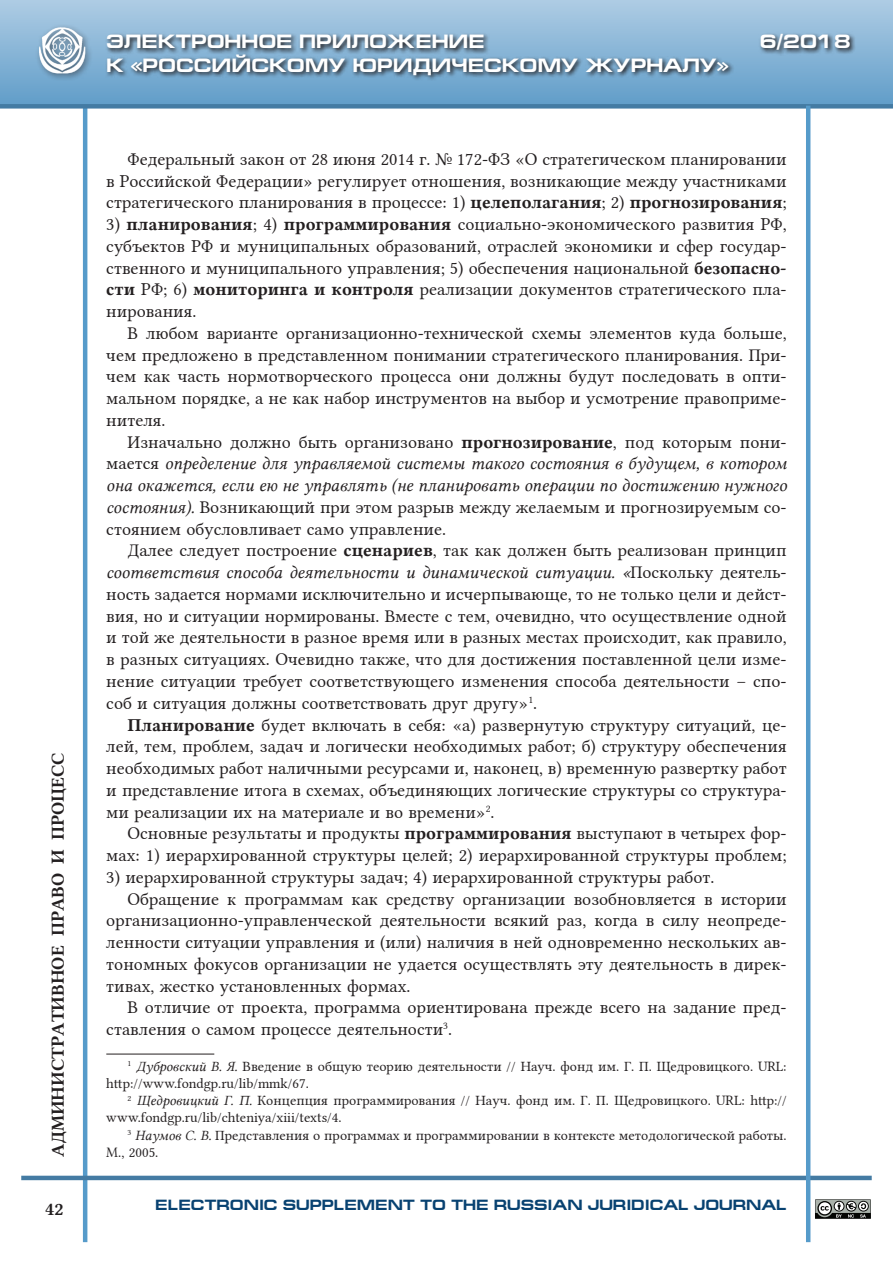
<style>
.page{position:relative;width:893px;height:1263px;background:#fff}
.page>*{position:absolute;margin:0;border:0;box-sizing:border-box;transform-origin:0 0}
.t1{font:700 19.5px "Europe Ext";color:#fff}
.Э-РЮЖ__Текст_статьи{font:18px/21.8px "Lin Libertine";color:#231f20;text-align:justify}
.t2{font:18px "Lin Libertine B";color:#231f20}
.t3{font:700 15px "Europe Ext";color:#084271}
.Э-РЮЖ__Сноска{font:14.25px/17.1px "Lin Libertine";color:#231f20}
.s1{font-family:"Lin Libertine B"}
.s2{font-family:"Lin Libertine I"}
</style>
<div class="page">
<div style="left:0;top:0;width:893px;height:106px;background:linear-gradient(to bottom,#aecce4,#619dc9)"></div>
<hr style="left:83px;top:106px;width:4px;height:1136px;background:#569bca">
<hr style="left:21px;top:1176px;width:851px;height:4px;background:#447ba3">
<div style="left:0;top:104px;width:893px;height:5px;background:#447ba3"></div>
<div style="left:35px;top:24px;width:58px;height:58px;background:#231f20;opacity:.63"></div>
<img style="left:39px;top:27px;width:49px;height:48px">
<svg style="left:105px;top:31px;width:751px;height:50px;background:#7196b2"></svg>
<hr style="left:806px;top:106px;width:4px;height:1136px;background:#569bca">
<svg style="left:815px;top:1199px;width:56px;height:20px"></svg>
<hr style="left:106px;top:1054px;width:108px;height:1px;background:#231f20">
<p class="t2" style="left:46px;top:1157px;width:406px;rotate:-90deg">АДМИНИСТРАТИВНОЕ ПРАВО И ПРОЦЕСС</p>
<p class="t2" style="left:45px;top:1197px;width:20px">42</p>
<p class="t1" style="left:106px;top:31px;width:380px">ЭЛЕКТРОННОЕ ПРИЛОЖЕНИЕ</p>
<p class="t1" style="left:760px;top:31px;width:92px">6/2018</p>
<p class="t1" style="left:106px;top:54px;width:624px">К «РОССИЙСКОМУ ЮРИДИЧЕСКОМУ ЖУРНАЛУ»</p>
<p class="Э-РЮЖ__Текст_статьи" style="left:106px;top:146px;width:682px;text-indent:21px">Федеральный закон от 28 июня 2014 г. № 172-ФЗ «О стратегическом планировании в Российской Федерации» регулирует отношения, возникающие между участниками стратегического планирования в процессе: 1) <span class="s1">целеполагания</span>; 2) <span class="s1">прогнозирования</span>;</p>
<p class="Э-РЮЖ__Текст_статьи" style="left:106px;top:211px;width:682px">3) <span class="s1">планирования</span>; 4) <span class="s1">программирования</span> социально-экономического развития РФ, субъектов РФ и муниципальных образований, отраслей экономики и сфер государ&shy;ственного и муниципального управления; 5) обеспечения национальной <span class="s1">безопасно&shy;сти</span> РФ; 6) <span class="s1">мониторинга и контроля</span> реализации документов стратегического пла&shy;нирования.</p>
<p class="Э-РЮЖ__Текст_статьи" style="left:106px;top:320px;width:682px;text-indent:21px">В любом варианте организационно-технической схемы элементов куда больше, чем предложено в представленном понимании стратегического планирования. При&shy;чем как часть нормотворческого процесса они должны будут последовать в опти&shy;мальном порядке, а не как набор инструментов на выбор и усмотрение правоприме&shy;нителя.</p>
<p class="Э-РЮЖ__Текст_статьи" style="left:106px;top:429px;width:682px;text-indent:21px">Изначально должно быть организовано <span class="s1">прогнозирование</span>, под которым пони&shy;мается <span class="s2">определение для управляемой системы такого состояния в будущем, в котором она окажется, если ею не управлять (не планировать операции по достижению нужного состояния).</span> Возникающий при этом разрыв между желаемым и прогнозируемым со&shy;стоянием обусловливает само управление.</p>
<p class="Э-РЮЖ__Текст_статьи" style="left:106px;top:538px;width:682px;text-indent:21px">Далее следует построение <span class="s1">сценариев</span>, так как должен быть реализован принцип <span class="s2">соответствия способа деятельности и динамической ситуации. «</span>Поскольку деятель&shy;ность задается нормами исключительно и исчерпывающе, то не только цели и дейст&shy;вия, но и ситуации нормированы. Вместе с тем, очевидно, что осуществление одной и той же деятельности в разное время или в разных местах происходит, как правило, в разных ситуациях. Очевидно также, что для достижения поставленной цели изме&shy;нение ситуации требует соответствующего изменения способа деятельности – спо&shy;соб и ситуация должны соответствовать друг другу»<sup>1</sup>.</p>
<p class="Э-РЮЖ__Текст_статьи" style="left:106px;top:712px;width:682px;text-indent:21px"><span class="s1">Планирование</span> будет включать в себя: «а) развернутую структуру ситуаций, це&shy;лей, тем, проблем, задач и логически необходимых работ; б) структуру обеспечения необходимых работ наличными ресурсами и, наконец, в) временную развертку работ и представление итога в схемах, объединяющих логические структуры со структура&shy;ми реализации их на материале и во времени»<sup>2</sup>.</p>
<p class="Э-РЮЖ__Текст_статьи" style="left:106px;top:820px;width:682px;text-align:right">Основные результаты и продукты <span class="s1">программирования</span> выступают в четырех фор&shy;мах: 1) иерархированной структуры целей; 2) иерархированной структуры проблем;</p>
<p class="Э-РЮЖ__Текст_статьи" style="left:106px;top:864px;width:610px">3) иерархированной структуры задач; 4) иерархированной структуры работ.</p>
<p class="Э-РЮЖ__Текст_статьи" style="left:106px;top:886px;width:682px;text-indent:21px">Обращение к программам как средству организации возобновляется в истории организационно-управленческой деятельности всякий раз, когда в силу неопреде&shy;ленности ситуации управления и (или) наличия в ней одновременно нескольких ав&shy;тономных фокусов организации не удается осуществлять эту деятельность в дирек&shy;тивах, жестко установленных формах.</p>
<p class="Э-РЮЖ__Текст_статьи" style="left:106px;top:994px;width:682px;text-indent:21px">В отличие от проекта, программа ориентирована прежде всего на задание пред&shy;ставления о самом процессе деятельности<sup>3</sup>.</p>
<p class="Э-РЮЖ__Сноска" style="left:106px;top:1056px;width:682px;text-indent:21px"><sup>1</sup> <span class="s2">Дубровский В. Я.</span> Введение в общую теорию деятельности // Науч. фонд им. Г. П. Щедровицкого. URL: http://www.fondgp.ru/lib/mmk/67.</p>
<p class="Э-РЮЖ__Сноска" style="left:106px;top:1090px;width:682px;text-indent:21px"><sup>2</sup> <span class="s2">Щедровицкий Г. П.</span> Концепция программирования // Науч. фонд им. Г. П. Щедровицкого. URL: http:// www.fondgp.ru/lib/chteniya/xiii/texts/4.</p>
<p class="Э-РЮЖ__Сноска" style="left:106px;top:1125px;width:682px;text-indent:21px"><sup>3</sup> <span class="s2">Наумов С. В.</span> Представления о программах и программировании в контексте методологической работы.<br>М., 2005.</p>
<p class="t3" style="left:155px;top:1196px;width:633px">ELECTRONIC SUPPLEMENT TO THE RUSSIAN JURIDICAL JOURNAL</p>
</div>
